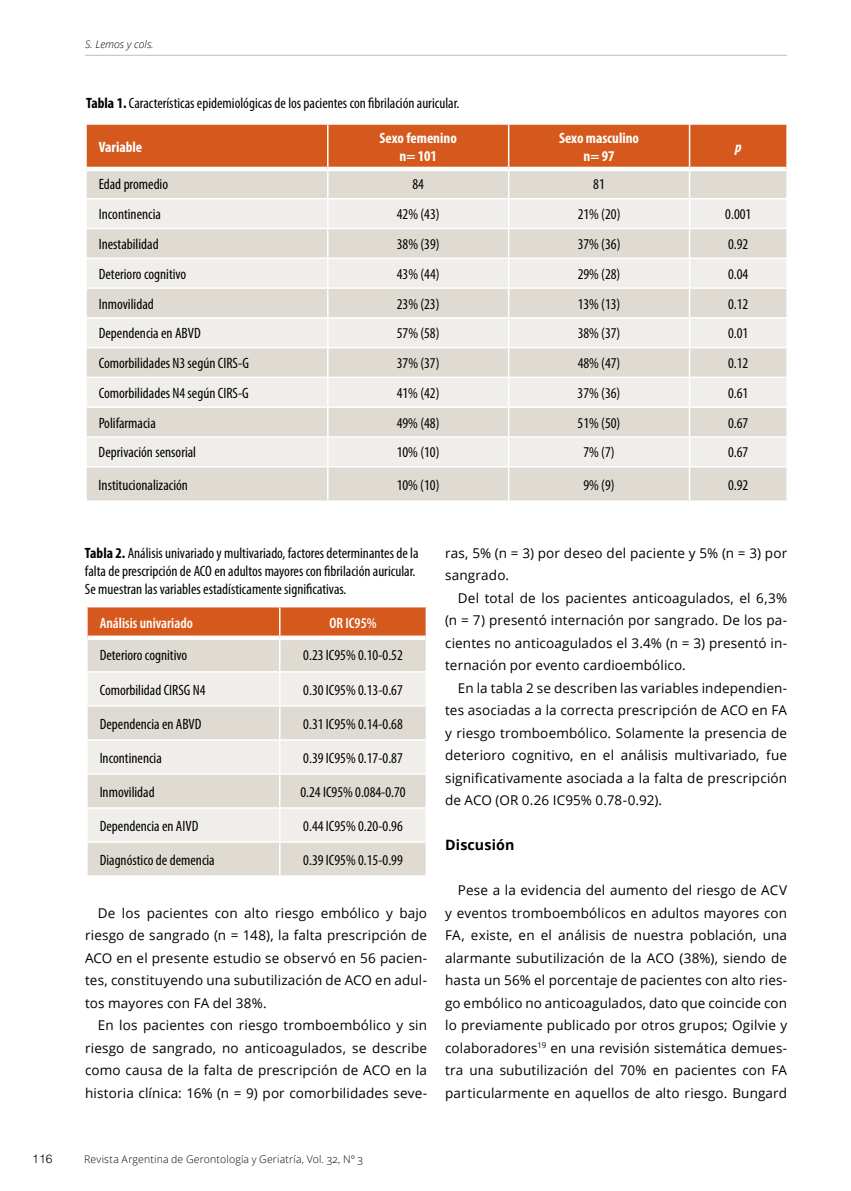
<style>
.page{position:relative;width:851px;height:1191px;background:#fff}
.page>*{position:absolute;margin:0;border:0;box-sizing:border-box;transform-origin:0 0}
.t1{font:condensed 15px/18px "Myriad Pro";color:#000}
.t2{font:700 condensed 15px/17.2px "Myriad Pro";color:#fff;text-align:center}
.t3{font:600 condensed 15px "Myriad Pro";color:#fff}
.t4{font:italic 700 condensed 15px "Myriad Pro";color:#fff}
.t5{font:700 14.25px "Open Sans";letter-spacing:.01em;color:#000}
.t6{font:13.5px/22.5px "Open Sans";letter-spacing:.01em;color:#000;text-align:justify}
.t7{font:300 12px "Helvetica LT Std";color:#000}
.t8{font:300 10.5px "Open Sans";letter-spacing:.015em;color:#000}
.t9{font:italic 300 10.5px "Open Sans";color:#000}
.s1{font-weight:700}
</style>
<div class="page">
<hr style="left:85px;top:55px;width:702px;height:1px;background:#bcbec0">
<div style="left:87px;top:467px;width:699px;height:33px;background:#dfdbd2"></div>
<svg style="left:86px;top:125px;width:701px;height:341px;background:#e6d4c7"></svg>
<hr style="left:689px;top:406px;width:98px;height:2px;background:#fff">
<hr style="left:85px;top:125px;width:2px;height:44px;background:#fff">
<hr style="left:327px;top:125px;width:1px;height:42px;background:#fff">
<hr style="left:508px;top:125px;width:1px;height:42px;background:#fff">
<hr style="left:688px;top:125px;width:2px;height:42px;background:#fff">
<hr style="left:786px;top:125px;width:1px;height:44px;background:#fff">
<hr style="left:87px;top:167px;width:241px;height:4px;background:#fff">
<hr style="left:328px;top:167px;width:180px;height:4px;background:#fff">
<hr style="left:508px;top:167px;width:181px;height:4px;background:#fff">
<hr style="left:689px;top:167px;width:97px;height:4px;background:#fff">
<hr style="left:327px;top:467px;width:1px;height:33px;background:#fff">
<hr style="left:508px;top:467px;width:1px;height:33px;background:#fff">
<hr style="left:688px;top:467px;width:2px;height:33px;background:#fff">
<div style="left:88px;top:640px;width:337px;height:235px;background:#dfdbd2"></div>
<svg style="left:88px;top:672px;width:337px;height:169px;background:#e9e6e1"></svg>
<svg style="left:87px;top:606px;width:338px;height:32px;background:#d7622a"></svg>
<div style="left:88px;top:635px;width:192px;height:5px;background:#fff"></div>
<div style="left:280px;top:635px;width:145px;height:5px;background:#fff"></div>
<hr style="left:279px;top:640px;width:1px;height:31px;background:#fff">
<hr style="left:279px;top:706px;width:1px;height:33px;background:#fff">
<hr style="left:279px;top:774px;width:1px;height:33px;background:#fff">
<hr style="left:279px;top:842px;width:1px;height:33px;background:#fff">
<hr style="left:86px;top:671px;width:194px;height:1px;background:#fff">
<hr style="left:86px;top:705px;width:194px;height:1px;background:#fff">
<hr style="left:280px;top:671px;width:147px;height:1px;background:#fff">
<hr style="left:279px;top:672px;width:1px;height:33px;background:#fff">
<hr style="left:280px;top:705px;width:147px;height:1px;background:#fff">
<hr style="left:86px;top:739px;width:194px;height:1px;background:#fff">
<hr style="left:86px;top:773px;width:194px;height:1px;background:#fff">
<hr style="left:280px;top:739px;width:147px;height:1px;background:#fff">
<hr style="left:279px;top:740px;width:1px;height:33px;background:#fff">
<hr style="left:280px;top:773px;width:147px;height:1px;background:#fff">
<hr style="left:86px;top:807px;width:194px;height:1px;background:#fff">
<hr style="left:86px;top:841px;width:194px;height:1px;background:#fff">
<hr style="left:280px;top:807px;width:147px;height:1px;background:#fff">
<hr style="left:279px;top:808px;width:1px;height:33px;background:#fff">
<hr style="left:280px;top:841px;width:147px;height:1px;background:#fff">
<p class="t7" style="left:32px;top:1151px;width:22px">116</p>
<p class="t9" style="left:85px;top:37px;width:70px">S. Lemos y cols.</p>
<p class="t1" style="left:86px;top:93px;width:375px"><span class="s1">Tabla 1.</span> Características epidemiológicas de los pacientes con fibrilación auricular.</p>
<p class="t2" style="left:99px;top:138px;width:45px">Variable</p>
<p class="t2" style="left:379px;top:129px;width:79px">Sexo femenino n= 101</p>
<p class="t2" style="left:559px;top:129px;width:81px">Sexo masculino n= 97</p>
<p class="t4" style="left:735px;top:138px;width:8px">p</p>
<p class="t1" style="left:99px;top:175px;width:71px">Edad promedio</p>
<p class="t1" style="left:412px;top:175px;width:13px">84</p>
<p class="t1" style="left:593px;top:175px;width:13px">81</p>
<p class="t1" style="left:99px;top:205px;width:64px">Incontinencia</p>
<p class="t1" style="left:397px;top:205px;width:44px">42% (43)</p>
<p class="t1" style="left:577px;top:205px;width:44px">21% (20)</p>
<p class="t1" style="left:725px;top:205px;width:28px">0.001</p>
<p class="t1" style="left:99px;top:235px;width:61px">Inestabilidad</p>
<p class="t1" style="left:397px;top:235px;width:44px">38% (39)</p>
<p class="t1" style="left:577px;top:235px;width:44px">37% (36)</p>
<p class="t1" style="left:728px;top:235px;width:22px">0.92</p>
<p class="t1" style="left:99px;top:265px;width:89px">Deterioro cognitivo</p>
<p class="t1" style="left:397px;top:265px;width:44px">43% (44)</p>
<p class="t1" style="left:577px;top:265px;width:44px">29% (28)</p>
<p class="t1" style="left:728px;top:265px;width:22px">0.04</p>
<p class="t1" style="left:99px;top:294px;width:57px">Inmovilidad</p>
<p class="t1" style="left:397px;top:294px;width:44px">23% (23)</p>
<p class="t1" style="left:577px;top:294px;width:44px">13% (13)</p>
<p class="t1" style="left:728px;top:294px;width:22px">0.12</p>
<p class="t1" style="left:99px;top:324px;width:103px">Dependencia en ABVD</p>
<p class="t1" style="left:397px;top:324px;width:44px">57% (58)</p>
<p class="t1" style="left:577px;top:324px;width:44px">38% (37)</p>
<p class="t1" style="left:728px;top:324px;width:22px">0.01</p>
<p class="t1" style="left:99px;top:354px;width:152px">Comorbilidades N3 según CIRS-G</p>
<p class="t1" style="left:397px;top:354px;width:44px">37% (37)</p>
<p class="t1" style="left:577px;top:354px;width:44px">48% (47)</p>
<p class="t1" style="left:728px;top:354px;width:22px">0.12</p>
<p class="t1" style="left:99px;top:384px;width:152px">Comorbilidades N4 según CIRS-G</p>
<p class="t1" style="left:396px;top:384px;width:44px">41% (42)</p>
<p class="t1" style="left:577px;top:384px;width:44px">37% (36)</p>
<p class="t1" style="left:728px;top:384px;width:22px">0.61</p>
<p class="t1" style="left:99px;top:413px;width:59px">Polifarmacia</p>
<p class="t1" style="left:396px;top:413px;width:44px">49% (48)</p>
<p class="t1" style="left:577px;top:413px;width:44px">51% (50)</p>
<p class="t1" style="left:728px;top:413px;width:22px">0.67</p>
<p class="t1" style="left:99px;top:443px;width:99px">Deprivación sensorial</p>
<p class="t1" style="left:396px;top:443px;width:44px">10% (10)</p>
<p class="t1" style="left:583px;top:443px;width:33px">7% (7)</p>
<p class="t1" style="left:728px;top:443px;width:22px">0.67</p>
<p class="t1" style="left:99px;top:475px;width:91px">Institucionalización</p>
<p class="t1" style="left:396px;top:475px;width:44px">10% (10)</p>
<p class="t1" style="left:583px;top:475px;width:33px">9% (9)</p>
<p class="t1" style="left:728px;top:475px;width:22px">0.92</p>
<p class="t1" style="left:85px;top:543px;width:335px"><span class="s1">Tabla 2.</span> Análisis univariado y multivariado, factores determinantes de la falta de prescripción de ACO en adultos mayores con fibrilación auricular.<br>Se muestran las variables estadísticamente significativas.</p>
<p class="t3" style="left:100px;top:614px;width:95px">Análisis univariado</p>
<p class="t3" style="left:329px;top:614px;width:49px">OR IC95%</p>
<p class="t1" style="left:100px;top:646px;width:89px">Deterioro cognitivo</p>
<p class="t1" style="left:303px;top:646px;width:101px">0.23 IC95% 0.10-0.52</p>
<p class="t1" style="left:100px;top:680px;width:107px">Comorbilidad CIRSG N4</p>
<p class="t1" style="left:303px;top:680px;width:101px">0.30 IC95% 0.13-0.67</p>
<p class="t1" style="left:100px;top:714px;width:103px">Dependencia en ABVD</p>
<p class="t1" style="left:303px;top:714px;width:101px">0.31 IC95% 0.14-0.68</p>
<p class="t1" style="left:100px;top:748px;width:64px">Incontinencia</p>
<p class="t1" style="left:303px;top:748px;width:101px">0.39 IC95% 0.17-0.87</p>
<p class="t1" style="left:100px;top:782px;width:57px">Inmovilidad</p>
<p class="t1" style="left:300px;top:782px;width:107px">0.24 IC95% 0.084-0.70</p>
<p class="t1" style="left:100px;top:816px;width:100px">Dependencia en AIVD</p>
<p class="t1" style="left:303px;top:816px;width:101px">0.44 IC95% 0.20-0.96</p>
<p class="t1" style="left:100px;top:850px;width:117px">Diagnóstico de demencia</p>
<p class="t1" style="left:303px;top:850px;width:101px">0.39 IC95% 0.15-0.99</p>
<p class="t6" style="left:85px;top:901px;width:343px;text-indent:13px">De los pacientes con alto riesgo embólico y bajo riesgo de sangrado (n = 148), la falta prescripción de ACO en el presente estudio se observó en 56 pacien&shy;tes, constituyendo una subutilización de ACO en adul&shy;tos mayores con FA del 38%.</p>
<p class="t6" style="left:85px;top:1014px;width:343px;text-indent:13px">En los pacientes con riesgo tromboembólico y sin riesgo de sangrado, no anticoagulados, se describe como causa de la falta de prescripción de ACO en la historia clínica: 16% (n = 9) por comorbilidades seve-</p>
<p class="t6" style="left:445px;top:541px;width:343px">ras, 5% (n = 3) por deseo del paciente y 5% (n = 3) por sangrado.</p>
<p class="t6" style="left:445px;top:586px;width:343px;text-indent:13px">Del total de los pacientes anticoagulados, el 6,3% (n = 7) presentó internación por sangrado. De los pa&shy;cientes no anticoagulados el 3.4% (n = 3) presentó in&shy;ternación por evento cardioembólico.</p>
<p class="t6" style="left:445px;top:676px;width:343px;text-indent:13px">En la tabla 2 se describen las variables independien&shy;tes asociadas a la correcta prescripción de ACO en FA y riesgo tromboembólico. Solamente la presencia de deterioro cognitivo, en el análisis multivariado, fue significativamente asociada a la falta de prescripción de ACO (OR 0.26 IC95% 0.78-0.92).</p>
<p class="t5" style="left:445px;top:835px;width:71px">Discusión</p>
<p class="t6" style="left:445px;top:879px;width:343px;text-indent:13px">Pese a la evidencia del aumento del riesgo de ACV y eventos tromboembólicos en adultos mayores con FA, existe, en el análisis de nuestra población, una alarmante subutilización de la ACO (38%), siendo de hasta un 56% el porcentaje de pacientes con alto ries&shy;go embólico no anticoagulados, dato que coincide con lo previamente publicado por otros grupos; Ogilvie y colaboradores<sup>19</sup> en una revisión sistemática demues&shy;tra una subutilización del 70% en pacientes con FA particularmente en aquellos de alto riesgo. Bungard</p>
<p class="t8" style="left:84px;top:1152px;width:280px">Revista Argentina de Gerontología y Geriatría, Vol. 32, Nº 3</p>
</div>
